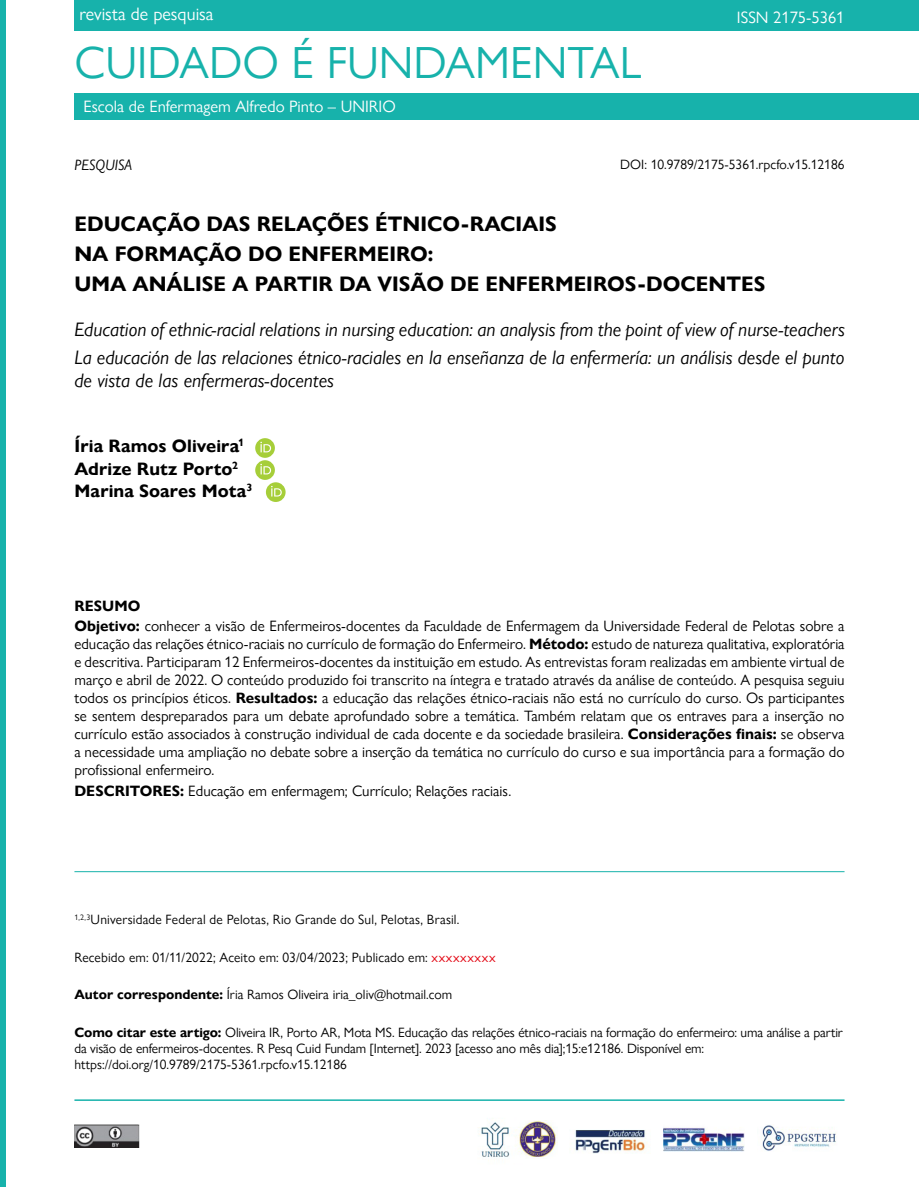
<style>
.page{position:relative;width:919px;height:1187px;background:#fff}
.page>*{position:absolute;margin:0;border:0;box-sizing:border-box;transform-origin:0 0}
.t1{font:45px "Gill Sans Nova";color:#17b2ab}
.t2{font:700 21px/30px "Gill Sans Nova";color:#000}
.t3{font:italic 19.5px/27.6px "Gill Sans Nova";color:#000}
.t4{font:700 18px/22.5px "Gill Sans Nova";letter-spacing:.005em;color:#000}
.t5{font:18px "Gill Sans Nova";color:#fff}
.t6{font:16.5px "Gill Sans Nova";color:#fff}
.t7{font:15px/18px "Gill Sans Nova";color:#000}
.t8{font:italic 15px "Gill Sans Nova";color:#000}
.t9{font:13.5px/16.2px "Gill Sans Nova";color:#000}
.s1{font-weight:700}
.s2{color:#e30613}
</style>
<div class="page">
<div style="left:74px;top:0;width:844px;height:31px;background:#17b2ab"></div>
<div style="left:74px;top:93px;width:844px;height:27px;background:#17b2ab"></div>
<div style="left:0;top:0;width:5px;height:1186px;background:#17b2ab"></div>
<img style="left:74px;top:1124px;width:66px;height:23px">
<hr style="left:74px;top:1099px;width:770px;height:1px;background:#17b2ab">
<img style="left:479px;top:1122px;width:31px;height:36px">
<img style="left:570px;top:1130px;width:77px;height:23px">
<img style="left:663px;top:1127px;width:81px;height:24px">
<img style="left:516px;top:1120px;width:41px;height:37px">
<img style="left:762px;top:1125px;width:74px;height:26px">
<div style="left:255px;top:438px;width:20px;height:20px;background:#a6ce39;border-radius:50%"></div>
<svg style="left:260px;top:441px;width:11px;height:11px"></svg>
<svg style="left:255px;top:460px;width:20px;height:20px"></svg>
<svg style="left:260px;top:464px;width:11px;height:10px"></svg>
<div style="left:266px;top:482px;width:19px;height:20px;background:#a6ce39;border-radius:50%"></div>
<svg style="left:271px;top:486px;width:11px;height:10px"></svg>
<hr style="left:74px;top:871px;width:770px;height:1px;background:#17b2ab">
<p class="t5" style="left:79px;top:3px;width:135px">revista de pesquisa</p>
<h1 class="t1" style="left:74px;top:35px;width:568px">CUIDADO É FUNDAMENTAL</h1>
<p class="t6" style="left:84px;top:97px;width:313px">Escola de Enfermagem Alfredo Pinto – UNIRIO</p>
<p class="t6" style="left:736px;top:7px;width:109px">ISSN 2175-5361</p>
<p class="t8" style="left:74px;top:156px;width:59px">PESQUISA</p>
<p class="t9" style="left:620px;top:156px;width:226px">DOI: 10.9789/2175-5361.rpcfo.v15.12186</p>
<h2 class="t2" style="left:74px;top:209px;width:692px">EDUCAÇÃO DAS RELAÇÕES ÉTNICO-RACIAIS<br>NA FORMAÇÃO DO ENFERMEIRO:<br>UMA ANÁLISE A PARTIR DA VISÃO DE ENFERMEIROS-DOCENTES</h2>
<h3 class="t3" style="left:74px;top:315px;width:771px">Education of ethnic-racial relations in nursing education: an analysis from the point of view of nurse-teachers<br>La educación de las relaciones étnico-raciales en la enseñanza de la enfermería: un análisis desde el punto</h3>
<h3 class="t3" style="left:74px;top:366px;width:261px">de vista de las enfermeras-docentes</h3>
<p class="t4" style="left:74px;top:434px;width:179px">Íria Ramos Oliveira<sup>1<br></sup>Adrize Rutz Porto<sup>2<br></sup>Marina Soares Mota<sup>3</sup></p>
<p class="t7" style="left:74px;top:596px;width:771px;line-height:20.1px"><span class="s1">RESUMO<br>Objetivo:</span> conhecer a visão de Enfermeiros-docentes da Faculdade de Enfermagem da Universidade Federal de Pelotas sobre a</p>
<p class="t7" style="left:74px;top:635px;width:771px;text-align:justify">educação das relações étnico-raciais no currículo de formação do Enfermeiro. <span class="s1">Método:</span> estudo de natureza qualitativa, exploratória e descritiva. Participaram 12 Enfermeiros-docentes da instituição em estudo. As entrevistas foram realizadas em ambiente virtual de março e abril de 2022. O conteúdo produzido foi transcrito na íntegra e tratado através da análise de conteúdo. A pesquisa seguiu todos os princípios éticos. <span class="s1">Resultados:</span> a educação das relações étnico-raciais não está no currículo do curso. Os participantes se sentem despreparados para um debate aprofundado sobre a temática. Também relatam que os entraves para a inserção no currículo estão associados à construção individual de cada docente e da sociedade brasileira. <span class="s1">Considerações finais:</span> se observa a necessidade uma ampliação no debate sobre a inserção da temática no currículo do curso e sua importância para a formação do profissional enfermeiro.</p>
<p class="t7" style="left:74px;top:781px;width:438px"><span class="s1">DESCRITORES:</span> Educação em enfermagem; Currículo; Relações raciais.</p>
<p class="t9" style="left:74px;top:911px;width:386px"><sup>1,2,3</sup>Universidade Federal de Pelotas, Rio Grande do Sul, Pelotas, Brasil.</p>
<p class="t9" style="left:74px;top:948px;width:422px">Recebido em: 01/11/2022; Aceito em: 03/04/2023; Publicado em: <span class="s2">xxxxxxxxx</span></p>
<p class="t9" style="left:74px;top:986px;width:379px"><span class="s1">Autor correspondente:</span> Íria Ramos Oliveira iria_oliv@hotmail.com</p>
<p class="t9" style="left:74px;top:1023px;width:770px"><span class="s1">Como citar este artigo:</span> Oliveira IR, Porto AR, Mota MS. Educação das relações étnico-raciais na formação do enfermeiro: uma análise a partir da visão de enfermeiros-docentes. R Pesq Cuid Fundam [Internet]. 2023 [acesso ano mês dia];15:e12186. Disponível em: https://doi.org/10.9789/2175-5361.rpcfo.v15.12186</p>
</div>
